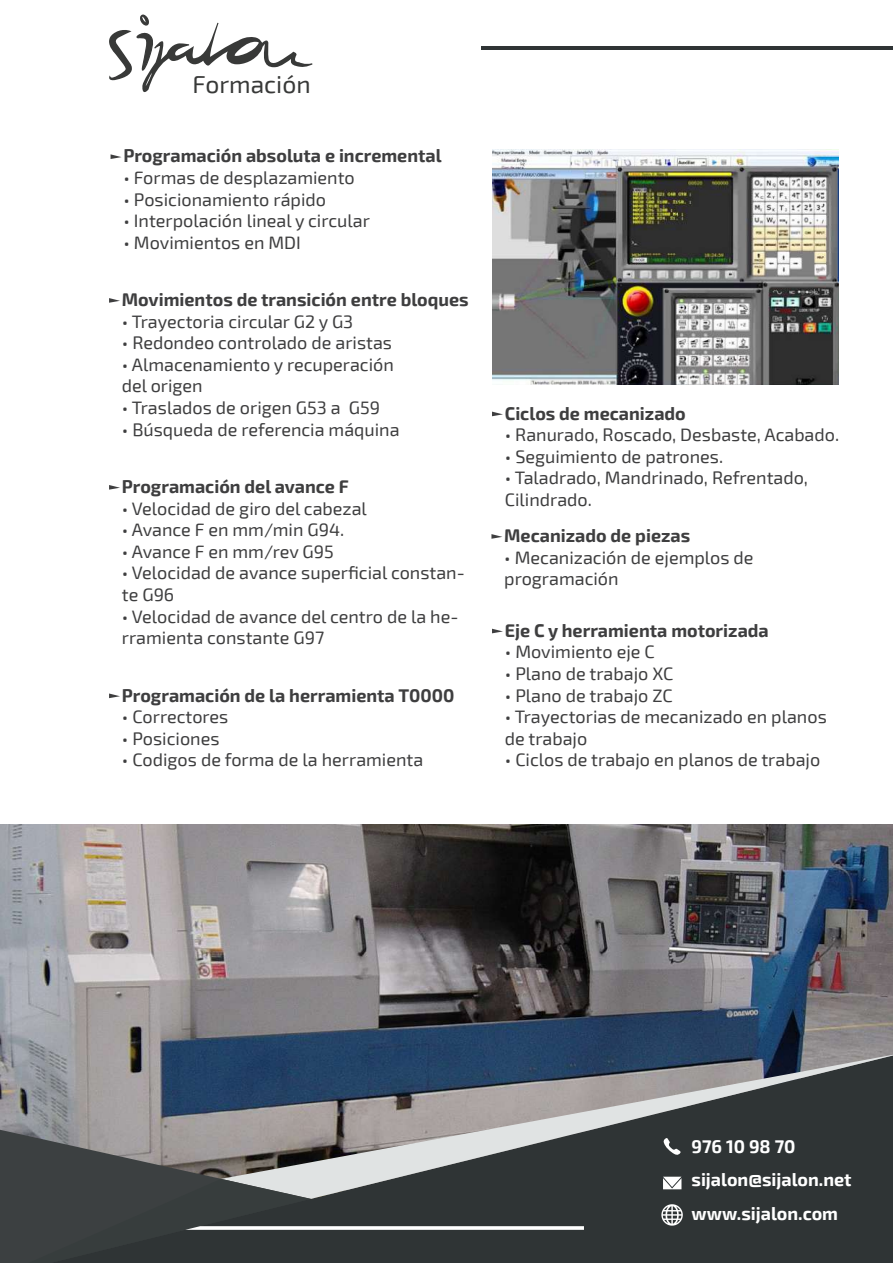
<style>
.page{position:relative;width:893px;height:1263px;background:#fff}
.page>*{position:absolute;margin:0;border:0;box-sizing:border-box;transform-origin:0 0}
.t1{font:24.6px "Exo 2";color:#383938}
.t2{font:18px/21.6px "Exo 2";color:#3e3e3f}
.t3{font:700 18px "Exo 2";color:#3e3e3f}
.t4{font:700 18px/33.5px "Exo 2";color:#fff}
</style>
<div class="page">
<img style="left:0;top:825px;width:893px;height:305px">
<hr style="left:481px;top:46px;width:412px;height:3px;background:#2f3435">
<div style="left:0;top:1130px;width:51px;height:133px;background:#3c4041"></div>
<svg style="left:221px;top:1055px;width:672px;height:144px;background:#304050"></svg>
<svg style="left:51px;top:1062px;width:814px;height:201px;background:#5f6468"></svg>
<svg style="left:28px;top:1179px;width:556px;height:84px;background:#3f4344"></svg>
<svg style="left:109px;top:14px;width:203px;height:78px"></svg>
<svg style="left:111px;top:154px;width:11px;height:5px"></svg>
<svg style="left:109px;top:298px;width:11px;height:5px"></svg>
<svg style="left:492px;top:629px;width:11px;height:4px"></svg>
<svg style="left:109px;top:485px;width:11px;height:5px"></svg>
<svg style="left:492px;top:412px;width:11px;height:4px"></svg>
<svg style="left:109px;top:693px;width:11px;height:5px"></svg>
<svg style="left:491px;top:534px;width:11px;height:5px"></svg>
<img style="left:492px;top:150px;width:347px;height:234px">
<svg style="left:663px;top:1137px;width:18px;height:19px"></svg>
<svg style="left:663px;top:1177px;width:18px;height:12px"></svg>
<svg style="left:661px;top:1204px;width:22px;height:21px"></svg>
<h1 class="t1" style="left:192px;top:70px;width:120px">Formación</h1>
<p class="t3" style="left:123px;top:145px;width:320px">Programación absoluta e incremental</p>
<p class="t2" style="left:123px;top:167px;width:233px">• Formas de desplazamiento</p>
<p class="t2" style="left:123px;top:189px;width:204px">• Posicionamiento rápido</p>
<p class="t2" style="left:123px;top:210px;width:248px">• Interpolación lineal y circular</p>
<p class="t2" style="left:123px;top:232px;width:179px">• Movimientos en MDI</p>
<p class="t3" style="left:122px;top:289px;width:348px">Movimientos de transición entre bloques</p>
<p class="t2" style="left:122px;top:311px;width:233px">• Trayectoria circular G2 y G3</p>
<p class="t2" style="left:122px;top:332px;width:272px">• Redondeo controlado de aristas</p>
<p class="t2" style="left:122px;top:354px;width:274px">• Almacenamiento y recuperación del origen</p>
<p class="t2" style="left:122px;top:397px;width:260px">• Traslados de origen G53 a G59</p>
<p class="t2" style="left:122px;top:419px;width:279px">• Búsqueda de referencia máquina</p>
<p class="t3" style="left:122px;top:476px;width:229px">Programación del avance F</p>
<p class="t2" style="left:122px;top:498px;width:247px">• Velocidad de giro del cabezal</p>
<p class="t2" style="left:122px;top:519px;width:224px">• Avance F en mm/min G94.</p>
<p class="t2" style="left:122px;top:541px;width:213px">• Avance F en mm/rev G95</p>
<p class="t2" style="left:122px;top:563px;width:344px">• Velocidad de avance superficial constan&shy;te G96</p>
<p class="t2" style="left:122px;top:606px;width:338px">• Velocidad de avance del centro de la he&shy;rramienta constante G97</p>
<p class="t3" style="left:122px;top:684px;width:334px">Programación de la herramienta T0000</p>
<p class="t2" style="left:122px;top:706px;width:108px">• Correctores</p>
<p class="t2" style="left:122px;top:728px;width:99px">• Posiciones</p>
<p class="t2" style="left:122px;top:749px;width:303px">• Codigos de forma de la herramienta</p>
<p class="t3" style="left:505px;top:402px;width:183px">Ciclos de mecanizado</p>
<p class="t2" style="left:505px;top:424px;width:336px">• Ranurado, Roscado, Desbaste, Acabado.</p>
<p class="t2" style="left:505px;top:446px;width:220px">• Seguimiento de patrones.</p>
<p class="t2" style="left:505px;top:468px;width:305px">• Taladrado, Mandrinado, Refrentado,<br>Cilindrado.</p>
<p class="t3" style="left:504px;top:525px;width:188px">Mecanizado de piezas</p>
<p class="t2" style="left:504px;top:547px;width:251px">• Mecanización de ejemplos de programación</p>
<p class="t3" style="left:505px;top:620px;width:265px">Eje C y herramienta motorizada</p>
<p class="t2" style="left:505px;top:641px;width:152px">• Movimiento eje C</p>
<p class="t2" style="left:505px;top:663px;width:170px">• Plano de trabajo XC</p>
<p class="t2" style="left:505px;top:685px;width:169px">• Plano de trabajo ZC</p>
<p class="t2" style="left:505px;top:706px;width:323px">• Trayectorias de mecanizado en planos de trabajo</p>
<p class="t2" style="left:505px;top:749px;width:317px">• Ciclos de trabajo en planos de trabajo</p>
<p class="t4" style="left:691px;top:1130px;width:162px">976 10 98 70 sijalon@sijalon.net www.sijalon.com</p>
</div>
